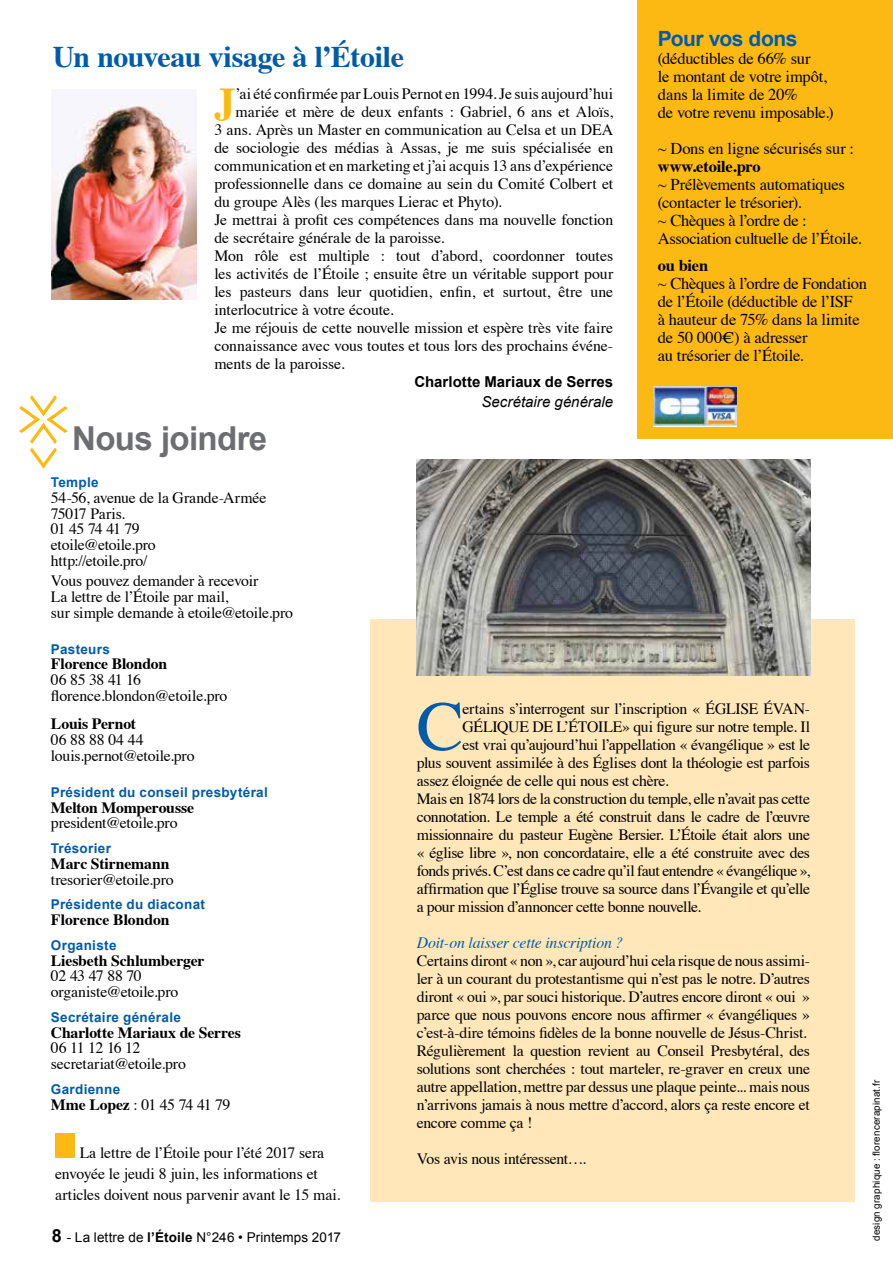
<style>
.page{position:relative;width:893px;height:1263px;background:#fff}
.page>*{position:absolute;margin:0;border:0;box-sizing:border-box;transform-origin:0 0}
.t1{font:70.2px "Times";color:#005baa}
.t2{font:700 42.45px "Times";color:#fdb913}
.t3{font:700 33px "Arial";letter-spacing:-.02em;color:#6d6e71}
.t4{font:700 30px "Times";letter-spacing:-.015em;color:#005baa}
.t5{font:700 21px "Arial";letter-spacing:-.02em;color:#005baa}
.t6{font:16.5px/18px "Times";letter-spacing:-.015em;color:#000}
.t7{font:700 16.5px "Times";letter-spacing:-.015em;color:#000}
.t8{font:15.75px/15.8px "Times";letter-spacing:-.015em;color:#000}
.t9{font:700 15.75px "Times";letter-spacing:-.01em;color:#000}
.t10{font:italic 15.75px "Times";letter-spacing:-.01em;color:#005baa}
.t11{font:700 15px "Arial";color:#000}
.t12{font:italic 15px "Arial";letter-spacing:.005em;color:#000}
.t13{font:700 13.5px "Arial";letter-spacing:.025em;color:#005baa}
.t14{font:13.5px "Arial";letter-spacing:.005em;color:#000}
.t15{font:9.75px "Arial";letter-spacing:.02em;color:#000}
.s1{font-weight:700}
.s2{font-weight:700;font-size:18px}
</style>
<div class="page">
<div style="left:371px;top:619px;width:484px;height:582px;background:#ffe7b9"></div>
<div style="left:55px;top:1133px;width:20px;height:25px;background:#fdb913"></div>
<img style="left:417px;top:459px;width:393px;height:216px">
<div style="left:637px;top:0;width:256px;height:438px;background:#fdb913"></div>
<img style="left:654px;top:386px;width:82px;height:41px">
<svg style="left:19px;top:395px;width:49px;height:74px"></svg>
<img style="left:51px;top:104px;width:145px;height:196px">
<h3 class="t4" style="left:53px;top:28px;width:353px">Un nouveau visage à l’étoile</h3>
<h2 class="t2" style="left:214px;top:62px;width:23px">J</h2>
<p class="t8" style="left:236px;top:85px;width:379px">’ai été confirmée par Louis Pernot en 1994. Je suis aujourd’hui</p>
<p class="t8" style="left:236px;top:103px;width:379px">mariée et mère de deux enfants : Gabriel, 6 ans et Aloïs,</p>
<p class="t8" style="left:214px;top:121px;width:400px">3 ans. Après un Master en communication au Celsa et un DEA</p>
<p class="t8" style="left:214px;top:139px;width:400px">de sociologie des médias à Assas, je me suis spécialisée en</p>
<p class="t8" style="left:214px;top:157px;width:400px">communication et en marketing et j’ai acquis 13 ans d’expérience</p>
<p class="t8" style="left:214px;top:175px;width:400px">professionnelle dans ce domaine au sein du Comité Colbert et</p>
<p class="t8" style="left:214px;top:193px;width:289px">du groupe Alès (les marques Lierac et Phyto).</p>
<p class="t8" style="left:214px;top:211px;width:400px">Je mettrai à profit ces compétences dans ma nouvelle fonction</p>
<p class="t8" style="left:214px;top:229px;width:232px">de secrétaire générale de la paroisse.</p>
<p class="t8" style="left:214px;top:247px;width:400px">Mon rôle est multiple : tout d’abord, coordonner toutes</p>
<p class="t8" style="left:214px;top:265px;width:400px">les activités de l’Étoile ; ensuite être un véritable support pour</p>
<p class="t8" style="left:214px;top:283px;width:400px">les pasteurs dans leur quotidien, enfin, et surtout, être une</p>
<p class="t8" style="left:214px;top:301px;width:181px">interlocutrice à votre écoute.</p>
<p class="t8" style="left:214px;top:319px;width:400px">Je me réjouis de cette nouvelle mission et espère très vite faire</p>
<p class="t8" style="left:214px;top:337px;width:400px">connaissance avec vous toutes et tous lors des prochains événe-</p>
<p class="t8" style="left:214px;top:355px;width:132px">ments de la paroisse.</p>
<p class="t11" style="left:415px;top:372px;width:200px">Charlotte Mariaux de Serres</p>
<p class="t12" style="left:481px;top:392px;width:133px">Secrétaire générale</p>
<h3 class="t3" style="left:72px;top:417px;width:197px">Nous joindre</h3>
<h3 class="t5" style="left:658px;top:24px;width:141px">Pour vos dons</h3>
<p class="t6" style="left:658px;top:48px;width:177px">(déductibles de 66% sur<br>le montant de votre impôt, dans la limite de 20%<br>de votre revenu imposable.)</p>
<p class="t6" style="left:658px;top:138px;width:198px">~ Dons en ligne sécurisés sur :</p>
<p class="t7" style="left:658px;top:150px;width:104px">www.etoile.pro</p>
<p class="t6" style="left:658px;top:174px;width:205px">~ Prélèvements automatiques (contacter le trésorier).<br>~ Chèques à l’ordre de :<br>Association cultuelle de l’Étoile.</p>
<p class="t7" style="left:658px;top:249px;width:52px">ou bien</p>
<p class="t6" style="left:658px;top:273px;width:211px">~ Chèques à l’ordre de Fondation de l’Étoile (déductible de l’ISF<br>à hauteur de 75% dans la limite de 50 000€) à adresser<br>au trésorier de l’étoile.</p>
<p class="t13" style="left:51px;top:473px;width:49px">Temple</p>
<p class="t8" style="left:51px;top:488px;width:217px">54-56, avenue de la Grande-Armée<br>75017 Paris.<br>01 45 74 41 79<br>etoile@etoile.pro<br>http://etoile.pro/</p>
<p class="t8" style="left:51px;top:572px;width:244px">Vous pouvez demander à recevoir<br>La lettre de l’Étoile par mail,<br>sur simple demande à etoile@etoile.pro</p>
<p class="t13" style="left:51px;top:640px;width:61px">Pasteurs</p>
<p class="t9" style="left:51px;top:649px;width:118px">Florence Blondon</p>
<p class="t8" style="left:51px;top:671px;width:178px">06 85 38 41 16 florence.blondon@etoile.pro</p>
<p class="t9" style="left:51px;top:709px;width:87px">Louis Pernot</p>
<p class="t8" style="left:51px;top:731px;width:145px">06 88 88 04 44 louis.pernot@etoile.pro</p>
<p class="t13" style="left:51px;top:783px;width:218px">Président du conseil presbytéral</p>
<p class="t9" style="left:51px;top:792px;width:145px">Melton Momperousse</p>
<p class="t8" style="left:51px;top:814px;width:128px">president@etoile.pro</p>
<p class="t13" style="left:51px;top:839px;width:62px">Trésorier</p>
<p class="t9" style="left:51px;top:848px;width:120px">Marc Stirnemann</p>
<p class="t8" style="left:51px;top:870px;width:124px">tresorier@etoile.pro</p>
<p class="t13" style="left:51px;top:896px;width:156px">Présidente du diaconat</p>
<p class="t9" style="left:51px;top:905px;width:120px">Florence Blondon</p>
<p class="t13" style="left:51px;top:936px;width:67px">Organiste</p>
<p class="t9" style="left:51px;top:945px;width:155px">Liesbeth Schlumberger</p>
<p class="t8" style="left:51px;top:967px;width:129px">02 43 47 88 70 organiste@etoile.pro</p>
<p class="t13" style="left:51px;top:1008px;width:132px">Secrétaire générale</p>
<p class="t9" style="left:51px;top:1017px;width:192px">Charlotte Mariaux de Serres</p>
<p class="t8" style="left:51px;top:1039px;width:137px">06 11 12 16 12 secretariat@etoile.pro</p>
<p class="t13" style="left:51px;top:1080px;width:71px">Gardienne</p>
<p class="t8" style="left:51px;top:1095px;width:181px"><span class="s1">Mme Lopez</span> : 01 45 74 41 79</p>
<p class="t8" style="left:55px;top:1140px;width:287px;line-height:21px;text-indent:25px">La lettre de l’Étoile pour l’été 2017 sera envoyée le jeudi 8 juin, les informations et articles doivent nous parvenir avant le 15 mai.</p>
<p class="t14" style="left:52px;top:1228px;width:291px"><span class="s2">8</span> - La lettre de <span class="s1">l’Étoile</span> N°246 • Printemps 2017</p>
<h1 class="t1" style="left:417px;top:660px;width:48px">C</h1>
<p class="t8" style="left:462px;top:699px;width:349px">ertains s’interrogent sur l’inscription « éGLISE éVAN-</p>
<p class="t8" style="left:462px;top:717px;width:349px">GéLIQUE DE L’éTOILE» qui figure sur notre temple. Il</p>
<p class="t8" style="left:462px;top:735px;width:349px">est vrai qu’aujourd’hui l’appellation « évangélique » est le</p>
<p class="t8" style="left:417px;top:753px;width:395px">plus souvent assimilée à des églises dont la théologie est parfois</p>
<p class="t8" style="left:417px;top:771px;width:253px">assez éloignée de celle qui nous est chère.</p>
<p class="t8" style="left:417px;top:789px;width:395px">Mais en 1874 lors de la construction du temple, elle n’avait pas cette</p>
<p class="t8" style="left:417px;top:807px;width:395px">connotation. Le temple a été construit dans le cadre de l’œuvre</p>
<p class="t8" style="left:417px;top:825px;width:395px">missionnaire du pasteur Eugène Bersier. L’étoile était alors une</p>
<p class="t8" style="left:417px;top:843px;width:395px">« église libre », non concordataire, elle a été construite avec des</p>
<p class="t8" style="left:417px;top:861px;width:395px">fonds privés. C’est dans ce cadre qu’il faut entendre « évangélique »,</p>
<p class="t8" style="left:417px;top:879px;width:395px">affirmation que l’Église trouve sa source dans l’Évangile et qu’elle</p>
<p class="t8" style="left:417px;top:897px;width:286px">a pour mission d’annoncer cette bonne nouvelle.</p>
<p class="t10" style="left:417px;top:929px;width:208px">Doit-on laisser cette inscription ?</p>
<p class="t8" style="left:417px;top:950px;width:395px;line-height:18px">Certains diront « non », car aujourd’hui cela risque de nous assimi&shy;ler à un courant du protestantisme qui n’est pas le notre. D’autres diront « oui », par souci historique. D’autres encore diront « oui » parce que nous pouvons encore nous affirmer « évangéliques » c’est-à-dire témoins fidèles de la bonne nouvelle de Jésus-Christ.<br>Régulièrement la question revient au Conseil Presbytéral, des solutions sont cherchées : tout marteler, re-graver en creux une autre appellation, mettre par dessus une plaque peinte... mais nous n’arrivons jamais à nous mettre d’accord, alors ça reste encore et encore comme ça !</p>
<p class="t8" style="left:417px;top:1149px;width:171px">Vos avis nous intéressent….</p>
<p class="t15" style="left:870px;top:1241px;width:163px;rotate:-90deg">design graphique : florencerapinat.fr</p>
</div>
